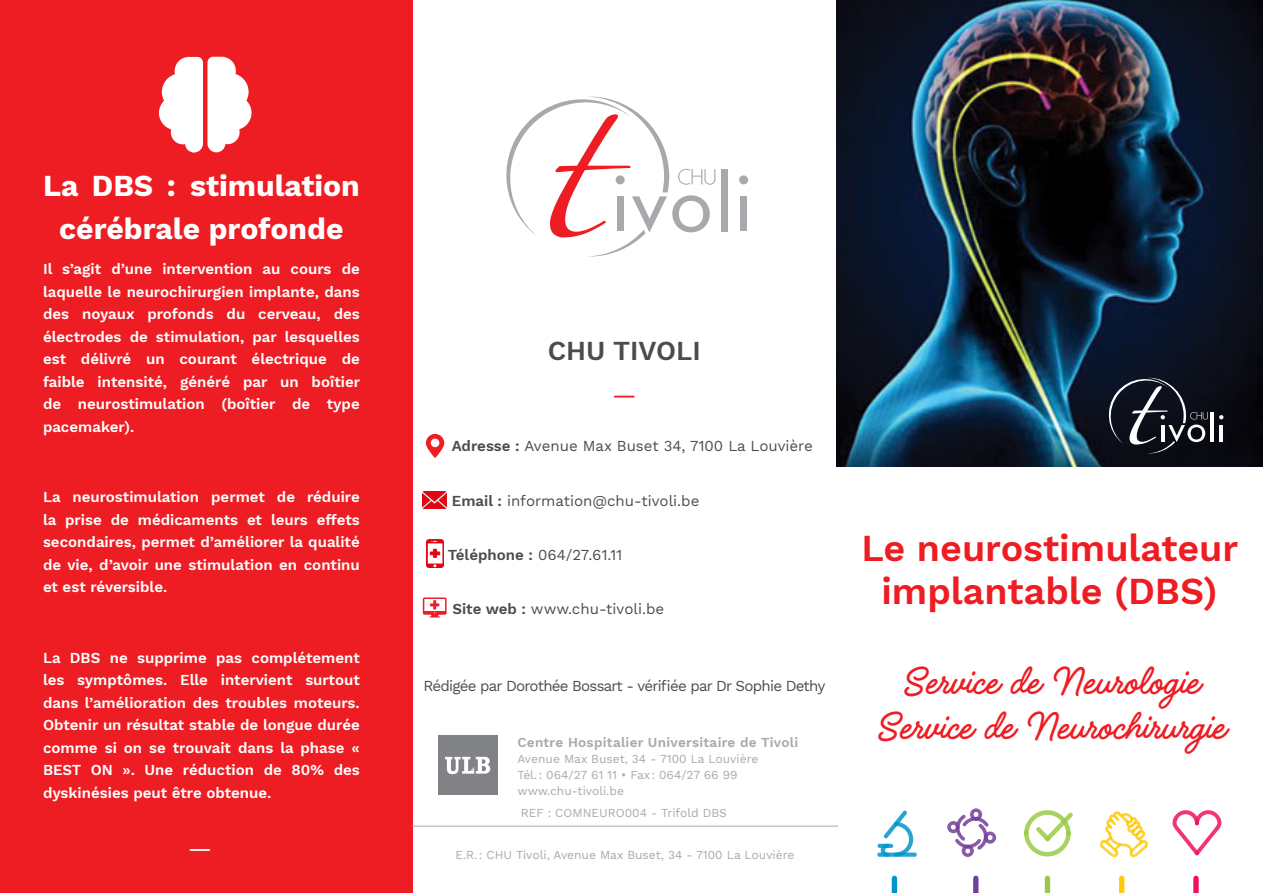
<style>
.page{position:relative;width:1263px;height:893px;background:#fff}
.page>*{position:absolute;margin:0;border:0;box-sizing:border-box;transform-origin:0 0}
.t1{font:45px "Handelson Three";color:#ee1d23}
.t2{font:600 37.5px/43.5px "Work Sans";color:#ee1d23;text-align:center}
.t3{font:700 30px/43.2px "Work Sans";color:#fff;text-align:center}
.t4{font:600 27px "Work Sans";color:#4b4c4d}
.t5{font:600 15px/22.5px "Work Sans";color:#fff;text-align:justify}
.t6{font:15px "Work Sans";letter-spacing:-.005em;color:#4b4c4d}
.t7{font:15px "Work Sans";letter-spacing:-.05em;color:#4b4c4d}
.t8{font:600 13.5px "Work Sans";letter-spacing:.02em;color:#a8a9ad}
.t9{font:12px "Work Sans";color:#a8a9ad}
.s1{font-weight:600}
</style>
<div class="page">
<div style="left:0;top:0;width:412px;height:893px;background:#ee1d23"></div>
<img style="left:837px;top:0;width:426px;height:466px">
<svg style="left:1109px;top:378px;width:99px;height:76px;background:#2c2f39"></svg>
<hr style="left:1210px;top:412px;width:3px;height:30px;background:#fff">
<hr style="left:1220px;top:425px;width:3px;height:17px;background:#fff">
<svg style="left:1219px;top:415px;width:4px;height:4px"></svg>
<svg style="left:947px;top:808px;width:49px;height:49px"></svg>
<svg style="left:1024px;top:810px;width:49px;height:46px"></svg>
<svg style="left:1172px;top:810px;width:49px;height:45px"></svg>
<div style="left:1193px;top:878px;width:6px;height:15px;background:#ed115e"></div>
<div style="left:1119px;top:878px;width:5px;height:15px;background:#feca0a"></div>
<div style="left:1045px;top:878px;width:5px;height:15px;background:#98ca45"></div>
<div style="left:973px;top:878px;width:5px;height:15px;background:#753e98"></div>
<div style="left:892px;top:878px;width:5px;height:15px;background:#0095ca"></div>
<svg style="left:1100px;top:811px;width:48px;height:46px"></svg>
<svg style="left:877px;top:810px;width:40px;height:47px"></svg>
<svg style="left:506px;top:97px;width:209px;height:160px"></svg>
<div style="left:721px;top:169px;width:6px;height:62px;background:#a8a9ad"></div>
<div style="left:740px;top:196px;width:7px;height:35px;background:#a8a9ad"></div>
<svg style="left:739px;top:175px;width:9px;height:9px"></svg>
<svg style="left:190px;top:849px;width:19px;height:2px"></svg>
<hr style="left:412px;top:826px;width:426px;height:1px;background:#a8a9ad">
<div style="left:438px;top:736px;width:60px;height:59px;background:#808285"></div>
<svg style="left:445px;top:757px;width:45px;height:17px"></svg>
<svg style="left:615px;top:396px;width:19px;height:1px"></svg>
<svg style="left:426px;top:434px;width:18px;height:24px"></svg>
<img style="left:423px;top:492px;width:23px;height:16px">
<img style="left:426px;top:540px;width:17px;height:28px">
<svg style="left:423px;top:597px;width:24px;height:20px"></svg>
<svg style="left:159px;top:57px;width:92px;height:96px"></svg>
<p class="t3" style="left:43px;top:165px;width:318px">La DBS : stimulation cérébrale profonde</p>
<p class="t5" style="left:43px;top:258px;width:319px">Il s’agit d’une intervention au cours de laquelle le neurochirurgien implante, dans des noyaux profonds du cerveau, des électrodes de stimulation, par lesquelles est délivré un courant électrique de faible intensité, généré par un boîtier de neurostimulation (boîtier de type pacemaker).</p>
<p class="t5" style="left:43px;top:486px;width:318px">La neurostimulation permet de réduire la prise de médicaments et leurs effets secondaires, permet d’améliorer la qualité de vie, d’avoir une stimulation en continu et est réversible.</p>
<p class="t5" style="left:43px;top:647px;width:318px">La DBS ne supprime pas complétement les symptômes. Elle intervient surtout dans l’amélioration des troubles moteurs.<br>Obtenir un résultat stable de longue durée comme si on se trouvait dans la phase « BEST ON ». Une réduction de 80% des dyskinésies peut être obtenue.</p>
<p class="t4" style="left:548px;top:335px;width:155px">CHU TIVOLI</p>
<p class="t6" style="left:452px;top:438px;width:363px"><span class="s1">Adresse :</span> Avenue Max Buset 34, 7100 La Louvière</p>
<p class="t6" style="left:452px;top:492px;width:249px"><span class="s1">Email :</span> information@chu-tivoli.be</p>
<p class="t6" style="left:448px;top:546px;width:176px"><span class="s1">Téléphone :</span> 064/27.61.11</p>
<p class="t6" style="left:452px;top:600px;width:213px"><span class="s1">Site web :</span> www.chu-tivoli.be</p>
<p class="t7" style="left:423px;top:677px;width:403px">Rédigée par Dorothée Bossart - vérifiée par Dr Sophie Dethy</p>
<p class="t8" style="left:517px;top:735px;width:282px">Centre Hospitalier Universitaire de Tivoli</p>
<p class="t9" style="left:517px;top:752px;width:242px">Avenue Max Buset, 34 - 7100 La Louvière</p>
<p class="t9" style="left:517px;top:768px;width:222px">Tél.: 064/27 61 11 • Fax: 064/27 66 99</p>
<p class="t9" style="left:517px;top:784px;width:108px">www.chu-tivoli.be</p>
<p class="t9" style="left:521px;top:806px;width:207px">REF : COMNEURO004 - Trifold DBS</p>
<p class="t9" style="left:455px;top:848px;width:341px">E.R.: CHU Tivoli, Avenue Max Buset, 34 - 7100 La Louvière</p>
<p class="t2" style="left:861px;top:528px;width:378px">Le neurostimulateur implantable (DBS)</p>
<p class="t1" style="left:900px;top:658px;width:300px">Service de Neurologie</p>
<p class="t1" style="left:874px;top:703px;width:352px">Service de Neurochirurgie</p>
</div>
